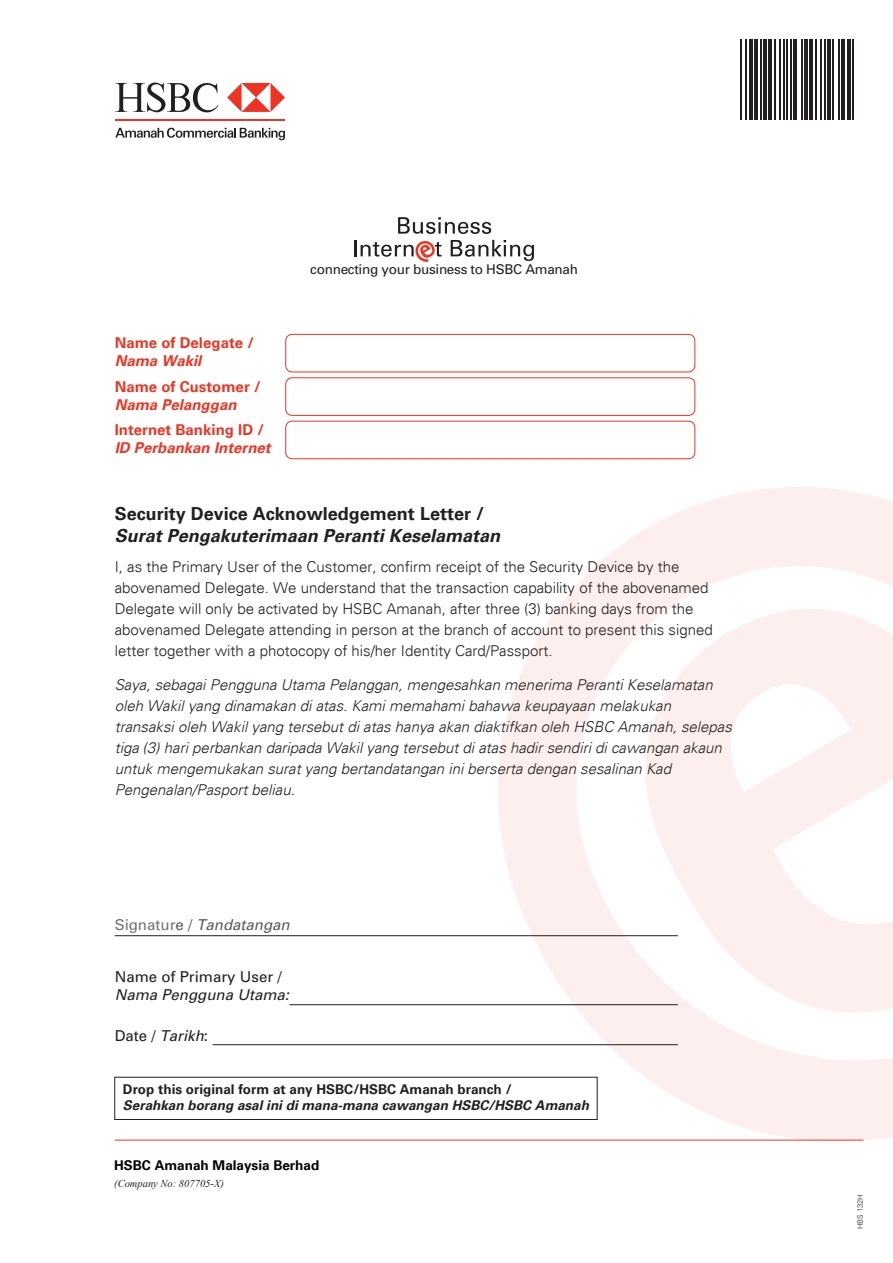
<style>
.page{position:relative;width:893px;height:1263px;background:#fff}
.page>*{position:absolute;margin:0;border:0;box-sizing:border-box;transform-origin:0 0}
.t1{font:italic 700 18px "Univers";color:#231f20}
.t2{font:700 18px "Univers";color:#231f20}
.t3{font:italic 300 15px/21px "Univers";color:#231f20}
.t4{font:300 15px/21px "Univers";color:#231f20}
.t5{font:700 15px "Univers";color:#ee3524}
.t6{font:italic 700 15px "Univers";color:#ee3524}
.t7{font:15px "Univers";color:#231f20}
.t8{font:italic 15px "Univers";color:#595a5c}
.t9{font:italic 15px "Univers";color:#231f20}
.t10{font:italic 700 13.5px "Univers";color:#231f20}
.t11{font:700 13.5px "Univers";color:#231f20}
.t12{font:13.5px "Univers";letter-spacing:-.02em;color:#231f20}
.t13{font:700 13.5px "Univers";color:#010101}
.t14{font:italic 10.5px "Times New Roman";color:#231f20}
.t15{font:300 7.5px "Univers";color:#231f20}
.s1{font-style:normal;color:#717275}
.s2{font-style:normal}
.s3{font-style:italic}
</style>
<div class="page">
<svg style="left:498px;top:487px;width:394px;height:654px;fill:#fdefed"></svg>
<hr style="left:740px;top:40px;width:2px;height:80px;background:#231f20">
<hr style="left:745px;top:40px;width:2px;height:80px;background:#231f20">
<hr style="left:759px;top:40px;width:2px;height:80px;background:#231f20">
<hr style="left:773px;top:40px;width:2px;height:80px;background:#231f20">
<hr style="left:779px;top:40px;width:2px;height:80px;background:#231f20">
<hr style="left:782px;top:40px;width:2px;height:80px;background:#231f20">
<hr style="left:786px;top:40px;width:2px;height:80px;background:#231f20">
<hr style="left:789px;top:40px;width:2px;height:80px;background:#231f20">
<hr style="left:800px;top:40px;width:2px;height:80px;background:#231f20">
<hr style="left:814px;top:40px;width:2px;height:80px;background:#231f20">
<hr style="left:820px;top:40px;width:2px;height:80px;background:#231f20">
<hr style="left:823px;top:40px;width:2px;height:80px;background:#231f20">
<hr style="left:832px;top:40px;width:2px;height:80px;background:#231f20">
<hr style="left:838px;top:40px;width:1px;height:80px;background:#231f20">
<hr style="left:852px;top:40px;width:2px;height:80px;background:#231f20">
<hr style="left:749px;top:40px;width:3px;height:80px;background:#231f20">
<hr style="left:754px;top:40px;width:4px;height:80px;background:#231f20">
<hr style="left:763px;top:40px;width:3px;height:80px;background:#231f20">
<hr style="left:768px;top:40px;width:4px;height:80px;background:#231f20">
<hr style="left:793px;top:40px;width:4px;height:80px;background:#231f20">
<hr style="left:804px;top:40px;width:3px;height:80px;background:#231f20">
<hr style="left:809px;top:40px;width:4px;height:80px;background:#231f20">
<hr style="left:827px;top:40px;width:3px;height:80px;background:#231f20">
<hr style="left:841px;top:40px;width:4px;height:80px;background:#231f20">
<hr style="left:847px;top:40px;width:3px;height:80px;background:#231f20">
<hr style="left:115px;top:1140px;width:748px;height:1px;background:#ee3524">
<hr style="left:115px;top:935px;width:562px;height:1px;background:#231f20">
<hr style="left:289px;top:1004px;width:388px;height:1px;background:#231f20">
<hr style="left:212px;top:1044px;width:465px;height:1px;background:#231f20">
<div style="left:114px;top:1077px;width:483px;height:43px;border:1px solid #231f20"></div>
<svg style="left:115px;top:83px;width:103px;height:29px"></svg>
<svg style="left:227px;top:83px;width:58px;height:29px"></svg>
<hr style="left:115px;top:119px;width:170px;height:2px;background:#ed3424">
<svg style="left:115px;top:128px;width:170px;height:12px"></svg>
<svg style="left:285px;top:334px;width:410px;height:125px"></svg>
<svg style="left:398px;top:217px;width:93px;height:17px"></svg>
<svg style="left:354px;top:240px;width:87px;height:22px"></svg>
<svg style="left:450px;top:240px;width:84px;height:21px"></svg>
<p class="t5" style="left:115px;top:334px;width:141px">Name of Delegate /</p>
<p class="t6" style="left:115px;top:352px;width:88px">Nama Wakil</p>
<p class="t5" style="left:115px;top:377px;width:147px">Name of Customer /</p>
<p class="t6" style="left:115px;top:395px;width:123px">Nama Pelanggan</p>
<p class="t5" style="left:115px;top:421px;width:151px">Internet Banking ID /</p>
<p class="t6" style="left:115px;top:439px;width:157px">ID Perbankan Internet</p>
<p class="t12" style="left:310px;top:262px;width:269px">connecting your business to HSBC Amanah</p>
<p class="t2" style="left:115px;top:503px;width:371px">Security Device Acknowledgement Letter /</p>
<p class="t1" style="left:115px;top:525px;width:387px">Surat Pengakuterimaan Peranti Keselamatan</p>
<p class="t4" style="left:115px;top:556px;width:599px">I, as the Primary User of the Customer, confirm receipt of the Security Device by the abovenamed Delegate. We understand that the transaction capability of the abovenamed Delegate will only be activated by HSBC Amanah, after three (3) banking days from the abovenamed Delegate attending in person at the branch of account to present this signed letter together with a photocopy of his/her Identity Card/Passport.</p>
<p class="t3" style="left:115px;top:674px;width:618px">Saya, sebagai Pengguna Utama Pelanggan, mengesahkan menerima Peranti Keselamatan oleh Wakil yang dinamakan di atas. Kami memahami bahawa keupayaan melakukan transaksi oleh Wakil yang tersebut di atas hanya akan diaktifkan oleh HSBC Amanah, selepas tiga (3) hari perbankan daripada Wakil yang tersebut di atas hadir sendiri di cawangan akaun untuk mengemukakan surat yang bertandatangan ini berserta dengan sesalinan Kad Pengenalan/Pasport beliau.</p>
<p class="t8" style="left:115px;top:916px;width:176px"><span class="s1">Signatur</span><span class="s2">e /</span> Tandatangan</p>
<p class="t7" style="left:115px;top:968px;width:168px">Name of Primary User /</p>
<p class="t9" style="left:115px;top:986px;width:176px">Nama Pengguna Utama:</p>
<p class="t7" style="left:115px;top:1027px;width:95px">Date / <span class="s3">Tarikh</span>:</p>
<p class="t11" style="left:123px;top:1081px;width:390px">Drop this original form at any HSBC/HSBC Amanah branch /</p>
<p class="t10" style="left:123px;top:1097px;width:467px">Serahkan borang asal ini di mana-mana cawangan HSBC/HSBC Amanah</p>
<p class="t13" style="left:114px;top:1157px;width:206px">HSBC Amanah Malaysia Berhad</p>
<p class="t14" style="left:114px;top:1176px;width:111px">(Company No: 807705-X)</p>
<p class="t15" style="left:855px;top:1229px;width:36px;rotate:-90deg">HBS 132H</p>
</div>
